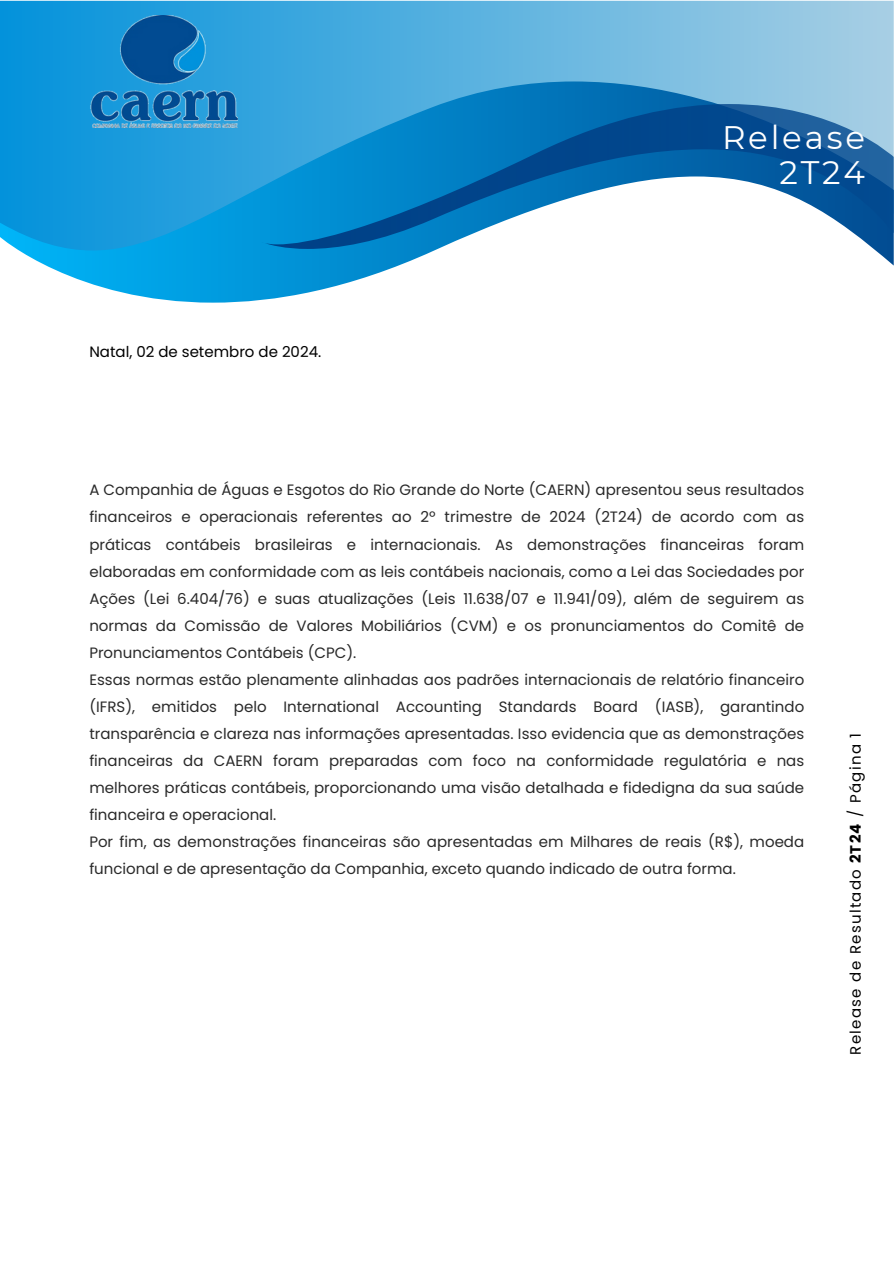
<style>
.page{position:relative;width:894px;height:1264px;background:#fff}
.page>*{position:absolute;margin:0;border:0;box-sizing:border-box;transform-origin:0 0}
.t1{font:32.55px/34.8px "Montserrat";letter-spacing:.085em;color:#fff;text-align:right}
.t2{font:15px/27px "Poppins";color:#292929;text-align:justify}
.t3{font:15px "Poppins";letter-spacing:.085em;color:#000}
.t4{font:15px "Poppins";color:#000}
.s1{font-weight:700}
</style>
<div class="page">
<svg style="left:0;top:1px;width:893px;height:80px;background:#5db3df"></svg>
<svg style="left:0;top:81px;width:893px;height:221px"></svg>
<svg style="left:261px;top:104px;width:632px;height:145px"></svg>
<img style="left:89px;top:16px;width:149px;height:111px">
<p class="t4" style="left:89px;top:341px;width:233px">Natal, 02 de setembro de 2024.</p>
<p class="t1" style="left:721px;top:120px;width:144px">Release<br>2T24</p>
<p class="t2" style="left:89px;top:476px;width:716px">A Companhia de Águas e Esgotos do Rio Grande do Norte (CAERN) apresentou seus resultados financeiros e operacionais referentes ao 2º trimestre de 2024 (2T24) de acordo com as práticas contábeis brasileiras e internacionais. As demonstrações financeiras foram elaboradas em conformidade com as leis contábeis nacionais, como a Lei das Sociedades por Ações (Lei 6.404/76) e suas atualizações (Leis 11.638/07 e 11.941/09), além de seguirem as normas da Comissão de Valores Mobiliários (CVM) e os pronunciamentos do Comitê de Pronunciamentos Contábeis (CPC).</p>
<p class="t2" style="left:89px;top:665px;width:716px">Essas normas estão plenamente alinhadas aos padrões internacionais de relatório financeiro (IFRS), emitidos pelo International Accounting Standards Board (IASB), garantindo transparência e clareza nas informações apresentadas. Isso evidencia que as demonstrações financeiras da CAERN foram preparadas com foco na conformidade regulatória e nas melhores práticas contábeis, proporcionando uma visão detalhada e fidedigna da sua saúde financeira e operacional.</p>
<p class="t2" style="left:89px;top:827px;width:716px">Por fim, as demonstrações financeiras são apresentadas em Milhares de reais (R$), moeda funcional e de apresentação da Companhia, exceto quando indicado de outra forma.</p>
<p class="t3" style="left:844px;top:1054px;width:323px;rotate:-90deg">Release de Resultado <span class="s1">2T24</span> / Página 1</p>
</div>
